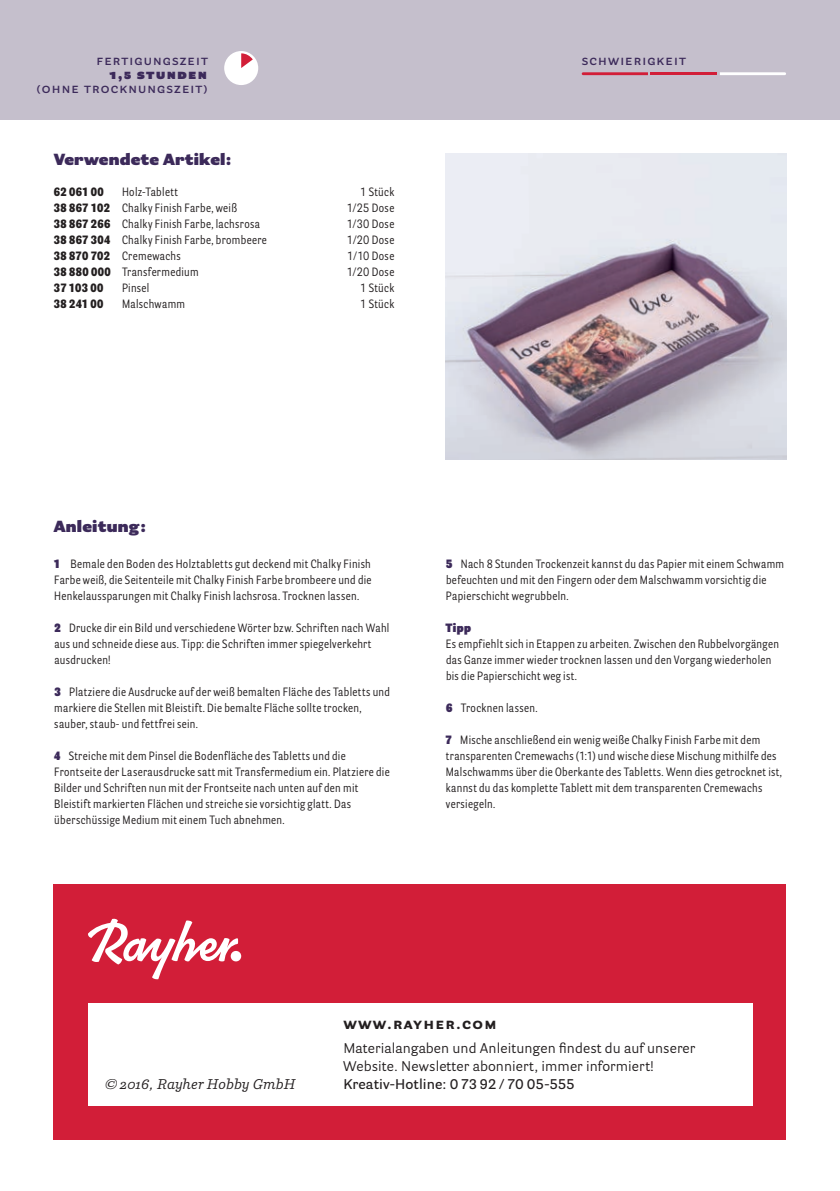
<style>
.page{position:relative;width:840px;height:1191px;background:#fff}
.page>*{position:absolute;margin:0;border:0;box-sizing:border-box;transform-origin:0 0}
.t1{font:900 16px "Parry Grotesque Pro";letter-spacing:.01em;color:#3c2a5a}
.t2{font:700 16px "Parry Grotesque Pro";letter-spacing:.08em;color:#231f20}
.t3{font:14px/18px "Parry Grotesque Pro";letter-spacing:.005em;color:#231f20}
.t4{font:600 14px "Parry Grotesque Pro";letter-spacing:.08em;color:#3c2a5a}
.t5{font:600 14px "Parry Grotesque Pro";letter-spacing:.01em;color:#231f20}
.t6{font:italic 14px "Parry Pro";letter-spacing:.01em;color:#231f20}
.t7{font:900 14px "Parry Grotesque Pro";letter-spacing:.08em;color:#3c2a5a}
.t8{font:12px/16px "Parry Grot Con Pro";letter-spacing:.03em;color:#231f20}
.t9{font:900 12px "Parry Grot Con Pro";letter-spacing:.025em;color:#231f20}
.t10{font:900 12px "Parry Grot Con Pro";color:#3c2a5a}
.s1{font-weight:900}
.s2{font-weight:900;color:#3c2a5a}
</style>
<div class="page">
<div style="left:54px;top:884px;width:731px;height:256px;background:#d21e38"></div>
<div style="left:88px;top:1003px;width:663px;height:103px;background:#fff"></div>
<div style="left:0;top:0;width:839px;height:119px;background:#c5bfcc"></div>
<svg style="left:88px;top:918px;width:150px;height:61px"></svg>
<div style="left:230px;top:951px;width:11px;height:10px;background:#fff;border-radius:50%"></div>
<svg style="left:720px;top:72px;width:65px;height:3px"></svg>
<svg style="left:581px;top:72px;width:66px;height:3px"></svg>
<div style="left:224px;top:51px;width:34px;height:34px;background:#fff;border-radius:50%"></div>
<img style="left:445px;top:153px;width:340px;height:306px">
<svg style="left:241px;top:53px;width:12px;height:15px"></svg>
<hr style="left:650px;top:72px;width:66px;height:3px;background:#d21e38">
<p class="t4" style="left:96px;top:50px;width:113px">fertigungszeit</p>
<p class="t4" style="left:581px;top:50px;width:106px">schwierigkeit</p>
<p class="t7" style="left:109px;top:63px;width:99px">1,5 stunden</p>
<p class="t4" style="left:37px;top:78px;width:172px">(ohne trocknungszeit)</p>
<h1 class="t1" style="left:54px;top:148px;width:179px">Verwendete Artikel:</h1>
<p class="t9" style="left:54px;top:183px;width:51px">62 061 00</p>
<p class="t8" style="left:122px;top:184px;width:58px">Holz-Tablett</p>
<p class="t8" style="left:360px;top:184px;width:36px">1 Stück</p>
<p class="t8" style="left:54px;top:200px;width:184px"><span class="s1">38 867 102</span> Chalky Finish Farbe, weiß</p>
<p class="t8" style="left:346px;top:200px;width:49px">1/25 Dose</p>
<p class="t8" style="left:54px;top:216px;width:207px"><span class="s1">38 867 266</span> Chalky Finish Farbe, lachsrosa</p>
<p class="t8" style="left:346px;top:216px;width:49px">1/30 Dose</p>
<p class="t8" style="left:54px;top:232px;width:214px"><span class="s1">38 867 304</span> Chalky Finish Farbe, brombeere</p>
<p class="t8" style="left:346px;top:232px;width:49px">1/20 Dose</p>
<p class="t8" style="left:54px;top:248px;width:128px"><span class="s1">38 870 702</span> Cremewachs</p>
<p class="t8" style="left:347px;top:248px;width:49px">1/10 Dose</p>
<p class="t8" style="left:54px;top:264px;width:146px"><span class="s1">38 880 000</span> Transfermedium</p>
<p class="t8" style="left:346px;top:264px;width:49px">1/20 Dose</p>
<p class="t9" style="left:54px;top:279px;width:51px">37 103 00</p>
<p class="t8" style="left:122px;top:280px;width:29px">Pinsel</p>
<p class="t8" style="left:360px;top:280px;width:36px">1 Stück</p>
<p class="t9" style="left:54px;top:295px;width:51px">38 241 00</p>
<p class="t8" style="left:122px;top:296px;width:65px">Malschwamm</p>
<p class="t8" style="left:360px;top:296px;width:36px">1 Stück</p>
<h1 class="t1" style="left:54px;top:514px;width:94px">Anleitung:</h1>
<p class="t8" style="left:54px;top:555px;width:319px;text-align:justify"><span class="s2">1</span> Bemale den Boden des Holztabletts gut deckend mit Chalky Finish Farbe weiß, die Seitenteile mit Chalky Finish Farbe brombeere und die Henkelaussparungen mit Chalky Finish lachsrosa. Trocknen lassen.</p>
<p class="t8" style="left:54px;top:619px;width:336px"><span class="s2">2</span> Drucke dir ein Bild und verschiedene Wörter bzw. Schriften nach Wahl aus und schneide diese aus. Tipp: die Schriften immer spiegelverkehrt ausdrucken!</p>
<p class="t8" style="left:54px;top:683px;width:337px"><span class="s2">3</span> Platziere die Ausdrucke auf der weiß bemalten Fläche des Tabletts und markiere die Stellen mit Bleistift. Die bemalte Fläche sollte trocken, sauber, staub- und fettfrei sein.</p>
<p class="t8" style="left:54px;top:747px;width:337px"><span class="s2">4</span> Streiche mit dem Pinsel die Bodenfläche des Tabletts und die Frontseite der Laserausdrucke satt mit Transfermedium ein. Platziere die Bilder und Schriften nun mit der Frontseite nach unten auf den mit Bleistift markierten Flächen und streiche sie vorsichtig glatt. Das überschüssige Medium mit einem Tuch abnehmen.</p>
<p class="t8" style="left:445px;top:555px;width:339px"><span class="s2">5</span> Nach 8 Stunden Trockenzeit kannst du das Papier mit einem Schwamm befeuchten und mit den Fingern oder dem Malschwamm vorsichtig die<br>Papierschicht wegrubbeln.</p>
<p class="t10" style="left:445px;top:619px;width:27px">Tipp</p>
<p class="t8" style="left:445px;top:635px;width:334px">Es empfiehlt sich in Etappen zu arbeiten. Zwischen den Rubbelvorgängen das Ganze immer wieder trocknen lassen und den Vorgang wiederholen bis die Papierschicht weg ist.</p>
<p class="t8" style="left:446px;top:699px;width:93px"><span class="s2">6</span> Trocknen lassen.</p>
<p class="t8" style="left:445px;top:731px;width:338px"><span class="s2">7</span> Mische anschließend ein wenig weiße Chalky Finish Farbe mit dem transparenten Cremewachs (1:1) und wische diese Mischung mithilfe des Malschwamms über die Oberkante des Tabletts. Wenn dies getrocknet ist, kannst du das komplette Tablett mit dem transparenten Cremewachs versiegeln.</p>
<p class="t6" style="left:105px;top:1074px;width:192px">© 2016, Rayher Hobby GmbH</p>
<h1 class="t2" style="left:343px;top:1012px;width:155px">www.rayher.com</h1>
<p class="t3" style="left:343px;top:1038px;width:353px">Materialangaben und Anleitungen findest du auf unserer<br>Website. Newsletter abonniert, immer informiert!</p>
<p class="t5" style="left:343px;top:1074px;width:232px">Kreativ-Hotline: 0 73 92 / 70 05-555</p>
</div>
